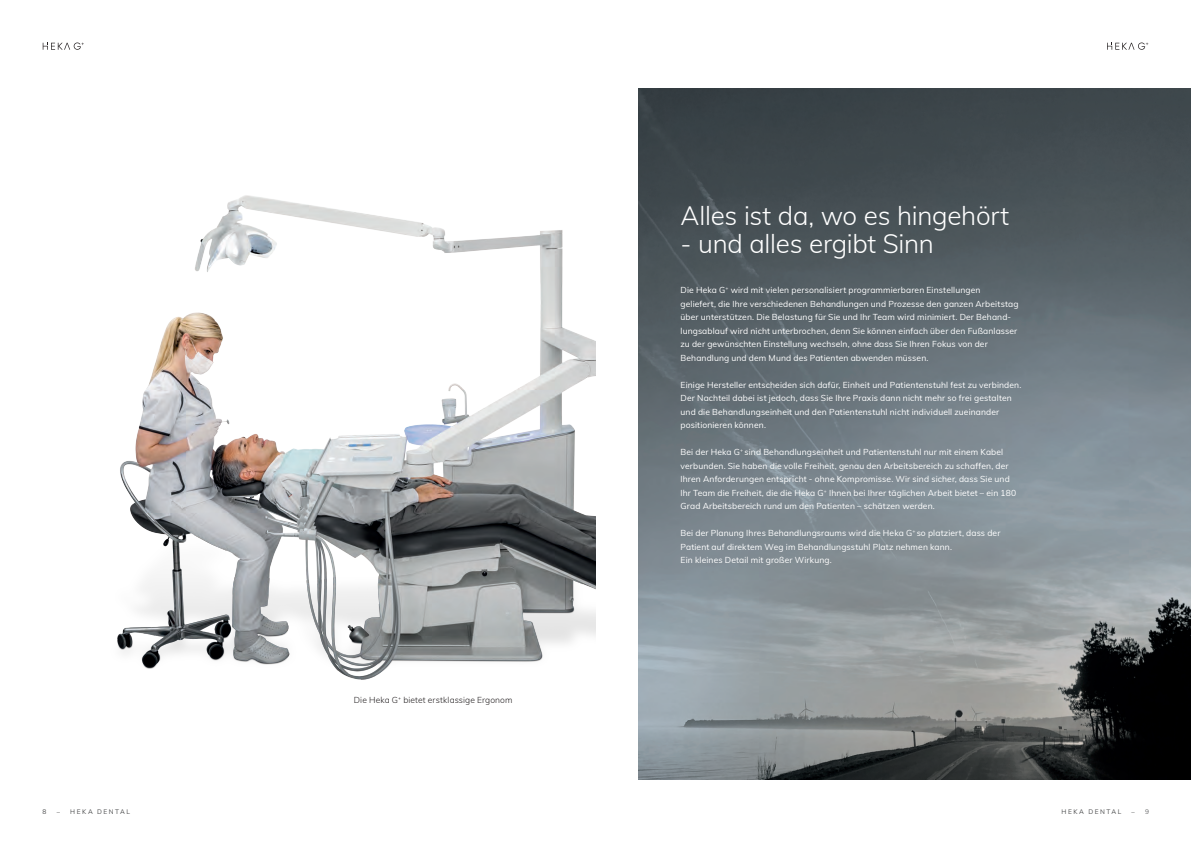
<style>
.page{position:relative;width:1191px;height:842px;background:#fff}
.page>*{position:absolute;margin:0;border:0;box-sizing:border-box;transform-origin:0 0}
.t1{font:300 26px "Mulish";letter-spacing:-.01em;color:#fff}
.t2{font:8.5px/13.5px "Mulish";letter-spacing:.015em;color:#fff}
.t3{font:300 8.5px "Mulish";letter-spacing:.01em;color:#231f20}
.t4{font:6.5px "Mulish";letter-spacing:.235em;color:#4b4c4d}
.s1{font-weight:300}
</style>
<div class="page">
<svg style="left:43px;top:43px;width:41px;height:7px"></svg>
<svg style="left:1107px;top:43px;width:41px;height:7px"></svg>
<img style="left:117px;top:195px;width:478px;height:485px">
<img style="left:638px;top:88px;width:553px;height:692px">
<p class="t3" style="left:354px;top:694px;width:160px">Die Heka G<sup>+</sup> bietet erstklassige Ergonom</p>
<h1 class="t1" style="left:680px;top:196px;width:330px">Alles ist da, wo es hingehört</h1>
<h1 class="t1" style="left:680px;top:224px;width:255px">- und alles ergibt Sinn</h1>
<p class="t2" style="left:680px;top:283px;width:339px">Die Heka G<sup>+</sup> wird mit vielen personalisiert programmierbaren Einstellungen<br>geliefert, die Ihre verschiedenen Behandlungen und Prozesse den ganzen Arbeitstag über unterstützen. Die Belastung für Sie und Ihr Team wird minimiert. Der Behand&shy;lungsablauf wird nicht unterbrochen, denn Sie können einfach über den Fußanlasser zu der gewünschten Einstellung wechseln, ohne dass Sie Ihren Fokus von der Behandlung und dem Mund des Patienten abwenden müssen.</p>
<p class="t2" style="left:680px;top:377px;width:342px">Einige Hersteller entscheiden sich dafür, Einheit und Patientenstuhl fest zu verbinden.<br>Der Nachteil dabei ist jedoch, dass Sie Ihre Praxis dann nicht mehr so frei gestalten und die Behandlungseinheit und den Patientenstuhl nicht individuell zueinander positionieren können.</p>
<p class="t2" style="left:680px;top:445px;width:337px">Bei der Heka G<sup>+</sup> sind Behandlungseinheit und Patientenstuhl nur mit einem Kabel verbunden. Sie haben die volle Freiheit, genau den Arbeitsbereich zu schaffen, der Ihren Anforderungen entspricht - ohne Kompromisse. Wir sind sicher, dass Sie und Ihr Team die Freiheit, die die Heka G<sup>+</sup> Ihnen bei Ihrer täglichen Arbeit bietet – ein 180<br>Grad Arbeitsbereich rund um den Patienten – schätzen werden.</p>
<p class="t2" style="left:680px;top:526px;width:321px">Bei der Planung Ihres Behandlungsraums wird die Heka G<sup>+</sup> so platziert, dass der<br>Patient auf direktem Weg im Behandlungsstuhl Platz nehmen kann.<br>Ein kleines Detail mit großer Wirkung.</p>
<p class="t4" style="left:43px;top:806px;width:5px">8</p>
<p class="t4" style="left:57px;top:806px;width:75px">– HEKA DENTAL</p>
<p class="t4" style="left:1061px;top:806px;width:61px">HEKA DENTAL</p>
<p class="t4" style="left:1131px;top:806px;width:19px">– <span class="s1">9</span></p>
</div>
